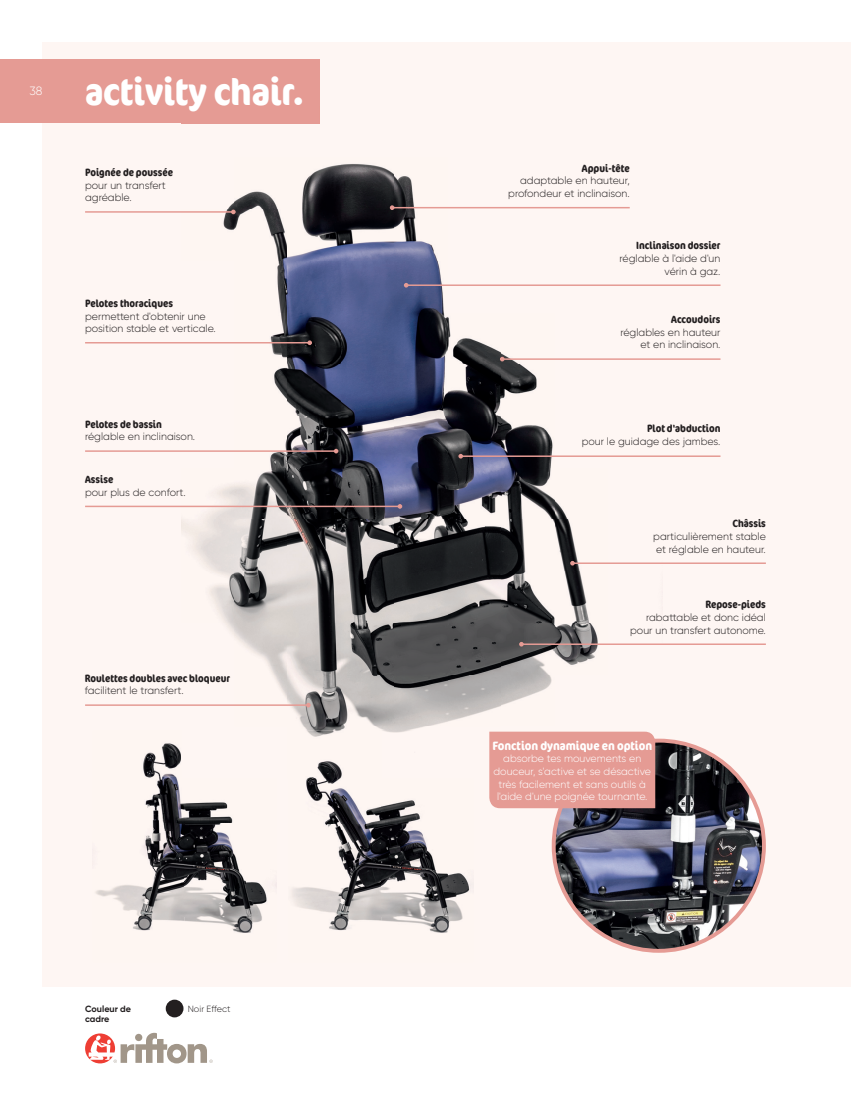
<style>
.page{position:relative;width:851px;height:1106px;background:#fff}
.page>*{position:absolute;margin:0;border:0;box-sizing:border-box;transform-origin:0 0}
.t1{font:700 condensed 37.5px "Cocon Offc Pro";color:#fff}
.t2{font:700 condensed 12.15px "Cocon Offc Pro";color:#fff}
.t3{font:300 12px "Gilroy";color:#fff}
.t4{font:300 10.5px/12.6px "Gilroy";color:#231f20;text-align:right}
.t5{font:700 condensed 10.5px "Cocon Offc Pro";color:#231f20}
.t6{font:300 10.5px/12.6px "Gilroy";color:#fff;text-align:center}
.t7{font:700 9px "Gilroy";color:#231f20}
.t8{font:300 9px "Gilroy";color:#231f20}
</style>
<div class="page">
<div style="left:43px;top:43px;width:807px;height:943px;background:#fef6f3"></div>
<div style="left:0;top:60px;width:319px;height:63px;background:#e59b94"></div>
<img style="left:181px;top:164px;width:449px;height:562px">
<img style="left:303px;top:726px;width:38px;height:4px">
<img style="left:341px;top:726px;width:84px;height:4px">
<hr style="left:85px;top:211px;width:148px;height:2px;background:#e59b94">
<svg style="left:231px;top:210px;width:5px;height:4px"></svg>
<hr style="left:392px;top:207px;width:237px;height:1px;background:#e59b94">
<svg style="left:390px;top:205px;width:4px;height:5px"></svg>
<hr style="left:521px;top:643px;width:244px;height:2px;background:#e59b94">
<svg style="left:519px;top:642px;width:4px;height:4px"></svg>
<hr style="left:460px;top:455px;width:260px;height:2px;background:#e59b94">
<svg style="left:458px;top:454px;width:5px;height:4px"></svg>
<hr style="left:85px;top:342px;width:224px;height:1px;background:#e59b94">
<svg style="left:307px;top:340px;width:5px;height:5px"></svg>
<hr style="left:406px;top:284px;width:314px;height:2px;background:#e59b94">
<svg style="left:404px;top:283px;width:4px;height:4px"></svg>
<hr style="left:85px;top:704px;width:223px;height:2px;background:#e59b94">
<svg style="left:306px;top:702px;width:4px;height:5px"></svg>
<hr style="left:572px;top:562px;width:193px;height:2px;background:#e59b94">
<svg style="left:570px;top:561px;width:4px;height:4px"></svg>
<div style="left:166px;top:999px;width:17px;height:18px;background:#231f20;border-radius:50%"></div>
<hr style="left:85px;top:450px;width:251px;height:2px;background:#e59b94">
<svg style="left:334px;top:449px;width:4px;height:4px"></svg>
<hr style="left:502px;top:358px;width:218px;height:2px;background:#e59b94">
<svg style="left:500px;top:357px;width:4px;height:4px"></svg>
<img style="left:143px;top:743px;width:38px;height:33px">
<img style="left:95px;top:776px;width:89px;height:155px">
<img style="left:184px;top:802px;width:93px;height:131px">
<img style="left:292px;top:730px;width:180px;height:203px">
<img style="left:553px;top:740px;width:210px;height:210px;border-radius:105px">
<svg style="left:85px;top:1033px;width:30px;height:30px"></svg>
<svg style="left:89px;top:1032px;width:124px;height:31px"></svg>
<hr style="left:85px;top:505px;width:315px;height:2px;background:#e59b94">
<svg style="left:397px;top:504px;width:5px;height:5px"></svg>
<div style="left:489px;top:731px;width:166px;height:77px;background:#e59b94"></div>
<p class="t3" style="left:29px;top:83px;width:15px">38</p>
<h1 class="t1" style="left:85px;top:65px;width:220px">activity chair.</h1>
<p class="t5" style="left:85px;top:165px;width:89px">Poignée de poussée</p>
<p class="t4" style="left:85px;top:179px;width:82px;text-align:left">pour un transfert agréable.</p>
<p class="t5" style="left:85px;top:296px;width:89px">Pelotes thoraciques</p>
<p class="t4" style="left:85px;top:309px;width:132px;text-align:left">permettent d'obtenir une position stable et verticale.</p>
<p class="t5" style="left:85px;top:417px;width:78px">Pelotes de bassin</p>
<p class="t4" style="left:85px;top:430px;width:112px">réglable en inclinaison.</p>
<p class="t5" style="left:85px;top:472px;width:30px">Assise</p>
<p class="t4" style="left:85px;top:485px;width:102px">pour plus de confort.</p>
<p class="t5" style="left:85px;top:670px;width:147px">Roulettes doubles avec bloqueur</p>
<p class="t4" style="left:85px;top:684px;width:100px">facilitent le transfert.</p>
<p class="t7" style="left:85px;top:1002px;width:47px">Couleur de</p>
<p class="t8" style="left:188px;top:1003px;width:44px">Noir Effect</p>
<p class="t7" style="left:85px;top:1013px;width:26px">cadre</p>
<p class="t5" style="left:582px;top:161px;width:49px">Appui-tête</p>
<p class="t4" style="left:508px;top:174px;width:123px">adaptable en hauteur, profondeur et inclinaison.</p>
<p class="t5" style="left:636px;top:238px;width:86px">Inclinaison dossier</p>
<p class="t4" style="left:619px;top:252px;width:102px">réglable à l'aide d'un vérin à gaz.</p>
<p class="t5" style="left:671px;top:312px;width:51px">Accoudoirs</p>
<p class="t4" style="left:620px;top:326px;width:102px">réglables en hauteur et en inclinaison.</p>
<p class="t5" style="left:647px;top:421px;width:75px">Plot d'abduction</p>
<p class="t4" style="left:581px;top:434px;width:140px">pour le guidage des jambes.</p>
<p class="t5" style="left:732px;top:516px;width:35px">Châssis</p>
<p class="t4" style="left:653px;top:530px;width:114px;text-align:left">particulièrement stable et réglable en hauteur.</p>
<p class="t5" style="left:705px;top:597px;width:62px">Repose-pieds</p>
<p class="t4" style="left:630px;top:611px;width:137px">rabattable et donc idéal pour un transfert autonome.</p>
<p class="t2" style="left:492px;top:736px;width:161px">Fonction dynamique en option</p>
<p class="t6" style="left:493px;top:752px;width:159px">absorbe tes mouvements en douceur, s'active et se désactive très facilement et sans outils à l'aide d'une poignée tournante.</p>
</div>
